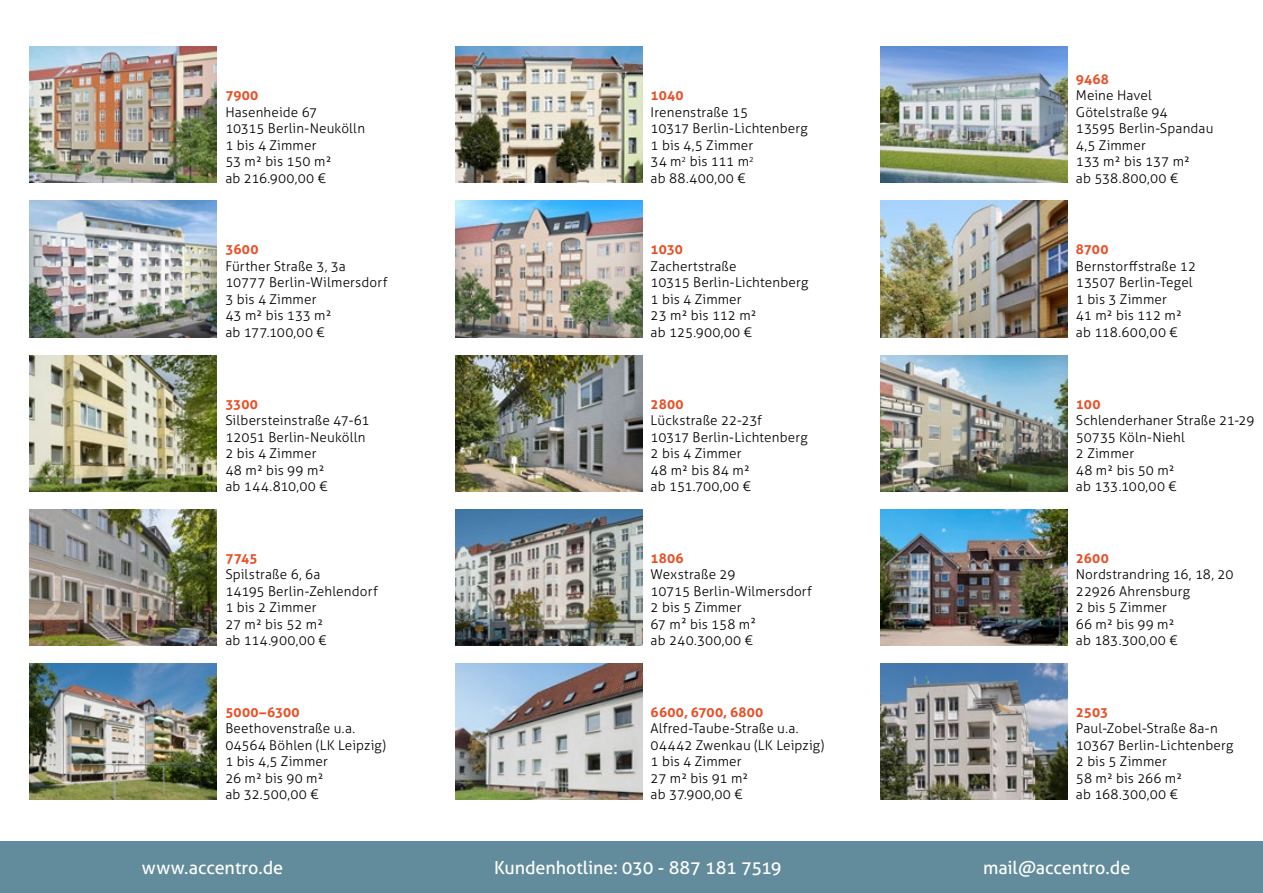
<style>
.page{position:relative;width:1263px;height:893px;background:#fff}
.page>*{position:absolute;margin:0;border:0;box-sizing:border-box;transform-origin:0 0}
.t1{font:18px "Aller";letter-spacing:-.005em;color:#fff}
.t2{font:300 13.5px/16.5px "Aller";letter-spacing:.01em;color:#000}
.t3{font:700 13.5px "Aller";letter-spacing:.015em;color:#e94e24}
</style>
<div class="page">
<div style="left:0;top:842px;width:1263px;height:51px;background:#628c9c"></div>
<img style="left:30px;top:509px;width:187px;height:136px">
<img style="left:455px;top:509px;width:187px;height:136px">
<img style="left:455px;top:47px;width:187px;height:136px">
<img style="left:30px;top:355px;width:187px;height:136px">
<img style="left:30px;top:201px;width:187px;height:136px">
<img style="left:30px;top:663px;width:187px;height:136px">
<img style="left:455px;top:663px;width:187px;height:136px">
<img style="left:880px;top:663px;width:187px;height:136px">
<img style="left:455px;top:355px;width:187px;height:136px">
<img style="left:30px;top:47px;width:187px;height:136px">
<img style="left:880px;top:201px;width:187px;height:136px">
<img style="left:455px;top:201px;width:187px;height:136px">
<img style="left:880px;top:47px;width:187px;height:136px">
<img style="left:880px;top:509px;width:187px;height:136px">
<img style="left:880px;top:355px;width:187px;height:136px">
<p class="t3" style="left:225px;top:87px;width:35px">7900</p>
<p class="t2" style="left:225px;top:104px;width:141px">Hasenheide 67<br>10315 Berlin-Neukölln<br>1 bis 4 Zimmer<br>53 m² bis 150 m²<br>ab 216.900,00 €</p>
<p class="t3" style="left:225px;top:241px;width:35px">3600</p>
<p class="t2" style="left:225px;top:258px;width:164px">Fürther Straße 3, 3a<br>10777 Berlin-Wilmersdorf<br>3 bis 4 Zimmer<br>43 m² bis 133 m²<br>ab 177.100,00 €</p>
<p class="t3" style="left:225px;top:395px;width:34px">3300</p>
<p class="t2" style="left:225px;top:412px;width:146px">Silbersteinstraße 47-61<br>12051 Berlin-Neukölln<br>2 bis 4 Zimmer<br>48 m² bis 99 m²<br>ab 144.810,00 €</p>
<p class="t3" style="left:225px;top:550px;width:34px">7745</p>
<p class="t2" style="left:225px;top:566px;width:154px">Spilstraße 6, 6a<br>14195 Berlin-Zehlendorf<br>1 bis 2 Zimmer<br>27 m² bis 52 m²<br>ab 114.900,00 €</p>
<p class="t3" style="left:225px;top:704px;width:76px">5000–6300</p>
<p class="t2" style="left:225px;top:720px;width:162px">Beethovenstraße u.a.<br>04564 Böhlen (LK Leipzig)<br>1 bis 4,5 Zimmer<br>26 m² bis 90 m²<br>ab 32.500,00 €</p>
<p class="t3" style="left:651px;top:87px;width:34px">1040</p>
<p class="t2" style="left:651px;top:104px;width:159px">Irenenstraße 15<br>10317 Berlin-Lichtenberg<br>1 bis 4,5 Zimmer<br>34 m<sup>2</sup> bis 111 m<sup>2<br></sup>ab 88.400,00 €</p>
<p class="t3" style="left:651px;top:241px;width:34px">1030</p>
<p class="t2" style="left:651px;top:258px;width:159px">Zachertstraße<br>10315 Berlin-Lichtenberg<br>1 bis 4 Zimmer<br>23 m² bis 112 m²<br>ab 125.900,00 €</p>
<p class="t3" style="left:651px;top:395px;width:35px">2800</p>
<p class="t2" style="left:651px;top:412px;width:159px">Lückstraße 22-23f<br>10317 Berlin-Lichtenberg<br>2 bis 4 Zimmer<br>48 m² bis 84 m²<br>ab 151.700,00 €</p>
<p class="t3" style="left:651px;top:550px;width:35px">1806</p>
<p class="t2" style="left:651px;top:566px;width:163px">Wexstraße 29<br>10715 Berlin-Wilmersdorf<br>2 bis 5 Zimmer<br>67 m2 bis 158 m2<br>ab 240.300,00 €</p>
<p class="t3" style="left:651px;top:704px;width:114px">6600, 6700, 6800</p>
<p class="t2" style="left:651px;top:720px;width:175px">Alfred-Taube-Straße u.a.<br>04442 Zwenkau (LK Leipzig)<br>1 bis 4 Zimmer<br>27 m² bis 91 m²<br>ab 37.900,00 €</p>
<p class="t3" style="left:1076px;top:71px;width:35px">9468</p>
<p class="t2" style="left:1076px;top:87px;width:139px">Meine Havel<br>Götelstraße 94<br>13595 Berlin-Spandau<br>4,5 Zimmer<br>133 m² bis 137 m²<br>ab 538.800,00 €</p>
<p class="t3" style="left:1076px;top:241px;width:34px">8700</p>
<p class="t2" style="left:1076px;top:258px;width:122px">Bernstorffstraße 12<br>13507 Berlin-Tegel<br>1 bis 3 Zimmer<br>41 m² bis 112 m² ab 118.600,00 €</p>
<p class="t3" style="left:1076px;top:395px;width:26px">100</p>
<p class="t2" style="left:1076px;top:412px;width:180px">Schlenderhaner Straße 21-29<br>50735 Köln-Niehl<br>2 Zimmer<br>48 m² bis 50 m²<br>ab 133.100,00 €</p>
<p class="t3" style="left:1076px;top:550px;width:34px">2600</p>
<p class="t2" style="left:1076px;top:566px;width:159px">Nordstrandring 16, 18, 20<br>22926 Ahrensburg<br>2 bis 5 Zimmer<br>66 m² bis 99 m²<br>ab 183.300,00 €</p>
<p class="t3" style="left:1076px;top:704px;width:34px">2503</p>
<p class="t2" style="left:1076px;top:720px;width:159px">Paul-Zobel-Straße 8a-n<br>10367 Berlin-Lichtenberg<br>2 bis 5 Zimmer<br>58 m² bis 266 m²<br>ab 168.300,00 €</p>
<h1 class="t1" style="left:142px;top:856px;width:143px">www.accentro.de</h1>
<h1 class="t1" style="left:494px;top:856px;width:289px">Kundenhotline: 030 - 887 181 7519</h1>
<h1 class="t1" style="left:983px;top:856px;width:149px">mail@accentro.de</h1>
</div>
